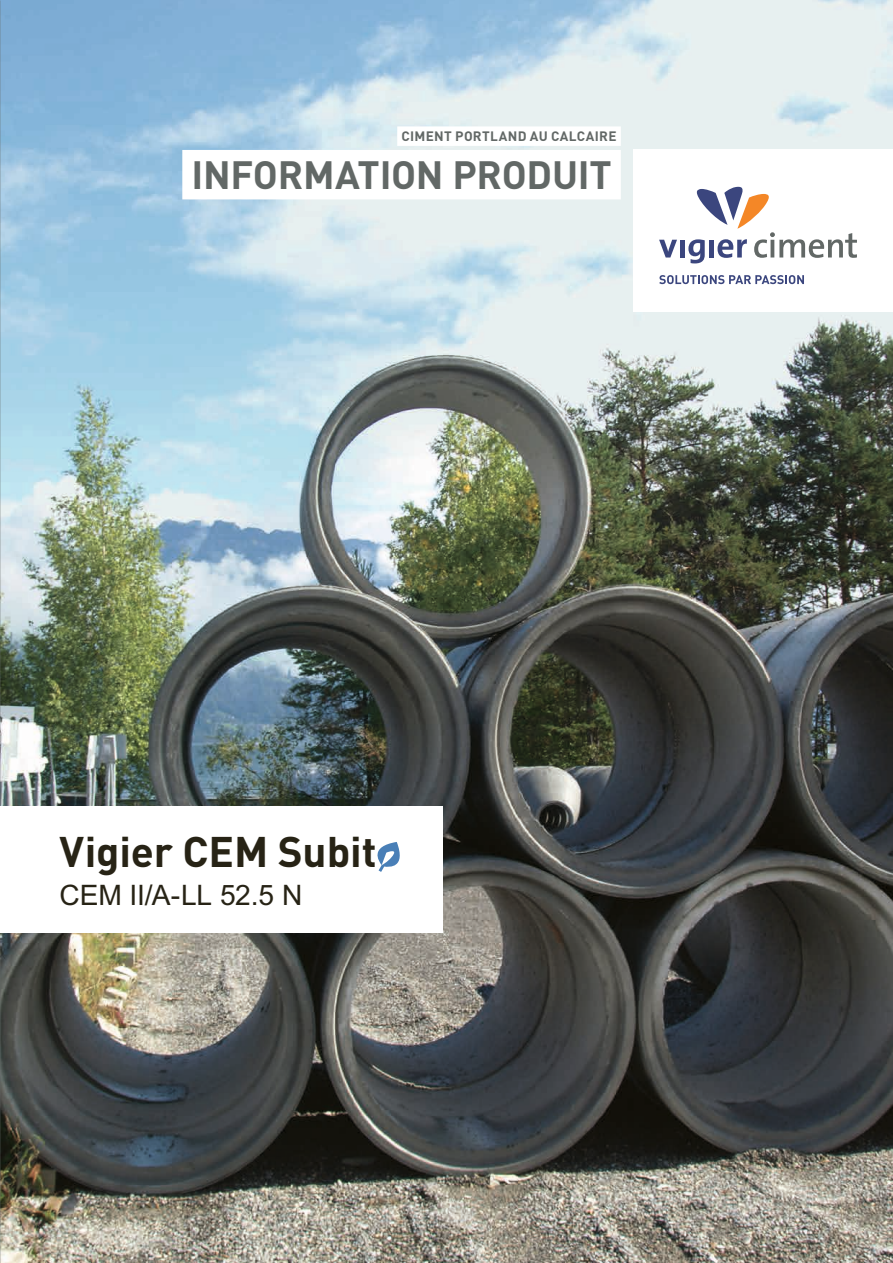
<style>
.page{position:relative;width:893px;height:1263px;background:#fff}
.page>*{position:absolute;margin:0;border:0;box-sizing:border-box;transform-origin:0 0}
.t1{font:700 42.3px "DIN Pro";letter-spacing:-.005em;color:#272315}
.t2{font:700 39px "DIN Pro";letter-spacing:-.01em;color:#626866}
.t3{font:28.2px "Arial";letter-spacing:-.005em;color:#272315}
.t4{font:700 13.5px "DIN Pro";letter-spacing:.025em;color:#626866}
</style>
<div class="page">
<img style="left:0;top:0;width:893px;height:1263px">
<div style="left:634px;top:150px;width:259px;height:162px;background:#fff"></div>
<svg style="left:659px;top:240px;width:18px;height:17px"></svg>
<hr style="left:680px;top:240px;width:4px;height:17px;background:#3b467e">
<svg style="left:688px;top:187px;width:169px;height:76px"></svg>
<svg style="left:659px;top:275px;width:145px;height:9px"></svg>
<div style="left:182px;top:150px;width:439px;height:49px;background:#fff"></div>
<div style="left:397px;top:126px;width:224px;height:20px;background:#fff"></div>
<div style="left:0;top:807px;width:442px;height:126px;background:#fff"></div>
<svg style="left:377px;top:842px;width:23px;height:30px"></svg>
<p class="t4" style="left:401px;top:127px;width:217px">CIMENT PORTLAND AU CALCAIRE</p>
<h2 class="t2" style="left:192px;top:149px;width:422px">INFORMATION PRODUIT</h2>
<h1 class="t1" style="left:60px;top:823px;width:319px">Vigier CEM Subit</h1>
<h3 class="t3" style="left:60px;top:877px;width:244px">CEM II/A-LL 52.5 N</h3>
</div>
